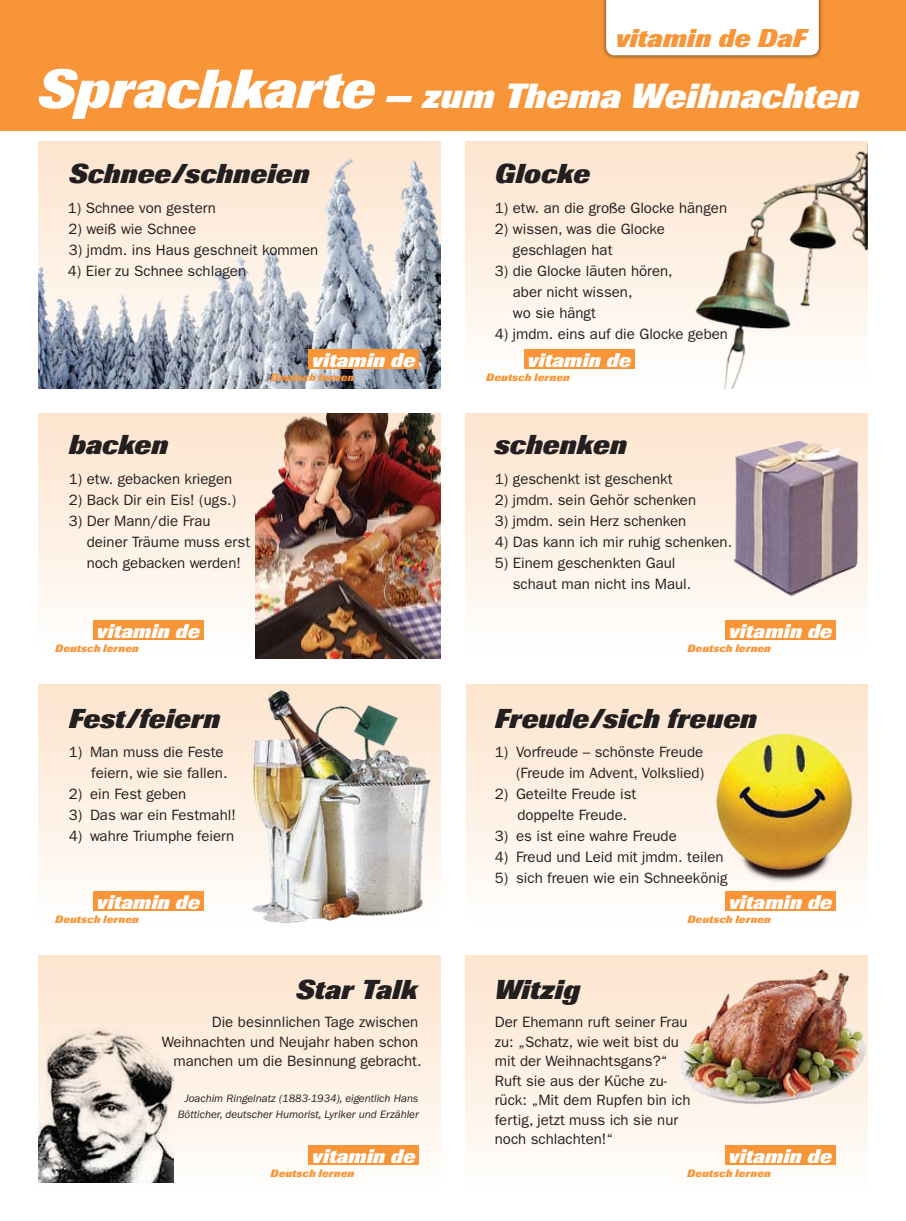
<style>
.page{position:relative;width:906px;height:1221px;background:#fff}
.page>*{position:absolute;margin:0;border:0;box-sizing:border-box;transform-origin:0 0}
.t1{font:italic 800 34.5px "Imago";color:#fff}
.t2{font:italic 800 27px "Imago";color:#231f20}
.t3{font:italic 800 25.5px "Imago";letter-spacing:.005em;color:#f79538}
.t4{font:italic 800 19.5px "Imago";letter-spacing:.005em;color:#fff}
.t5{font:15px/21px "Franklin Gothic";color:#231f20}
.t6{font:italic 11.1px/15.8px "Franklin Gothic";color:#231f20;text-align:center}
.t7{font:italic 800 10.5px "Imago";letter-spacing:.02em;color:#f79538}
.s1{font-size:54px}
</style>
<div class="page">
<img style="left:38px;top:143px;width:402px;height:245px">
<div style="left:466px;top:142px;width:401px;height:238px;background:linear-gradient(to bottom,#fde4cd,#fefdfb)"></div>
<div style="left:38px;top:413px;width:402px;height:238px;background:linear-gradient(to bottom,#fde5ce,#fefcf9)"></div>
<div style="left:466px;top:413px;width:401px;height:238px;background:linear-gradient(to bottom,#fde4ce,#fefdfa)"></div>
<div style="left:38px;top:684px;width:402px;height:238px;background:linear-gradient(to bottom,#fde5cf,#fefcf9)"></div>
<div style="left:466px;top:684px;width:401px;height:238px;background:linear-gradient(to bottom,#fde4ce,#fefdfa)"></div>
<div style="left:38px;top:955px;width:402px;height:238px;background:linear-gradient(to bottom,#fde4cd,#fefdfc)"></div>
<div style="left:466px;top:955px;width:401px;height:238px;background:linear-gradient(to bottom,#fde4cd,#fefdfc)"></div>
<div style="left:0;top:0;width:906px;height:130px;background:#f79538"></div>
<div style="left:600px;top:0;width:224px;height:61px;background:#231f20;opacity:.7"></div>
<div style="left:606px;top:0;width:213px;height:55px;background:#fff"></div>
<div style="left:308px;top:350px;width:111px;height:19px;background:#f79538"></div>
<div style="left:524px;top:350px;width:110px;height:19px;background:#f79538"></div>
<div style="left:93px;top:620px;width:111px;height:19px;background:#f79538"></div>
<div style="left:725px;top:620px;width:111px;height:19px;background:#f79538"></div>
<div style="left:308px;top:1145px;width:111px;height:19px;background:#f79538"></div>
<div style="left:93px;top:891px;width:111px;height:19px;background:#f79538"></div>
<div style="left:725px;top:891px;width:111px;height:19px;background:#f79538"></div>
<div style="left:725px;top:1145px;width:110px;height:19px;background:#f79538"></div>
<img style="left:679px;top:143px;width:188px;height:245px">
<img style="left:255px;top:414px;width:185px;height:244px">
<img style="left:693px;top:437px;width:175px;height:159px">
<img style="left:229px;top:684px;width:212px;height:239px">
<img style="left:643px;top:695px;width:225px;height:212px">
<img style="left:38px;top:1028px;width:135px;height:154px">
<img style="left:671px;top:962px;width:197px;height:150px">
<h3 class="t3" style="left:615px;top:23px;width:192px">vitamin de DaF</h3>
<h1 class="t1" style="left:38px;top:76px;width:822px"><span class="s1">Sprachkarte</span> — zum Thema Weihnachten</h1>
<h2 class="t2" style="left:69px;top:158px;width:242px">Schnee/schneien</h2>
<p class="t5" style="left:68px;top:197px;width:150px">1) Schnee von gestern</p>
<p class="t5" style="left:69px;top:218px;width:129px">2) weiß wie Schnee</p>
<p class="t5" style="left:69px;top:239px;width:251px">3) jmdm. ins Haus geschneit kommen</p>
<p class="t5" style="left:68px;top:260px;width:180px">4) Eier zu Schnee schlagen</p>
<h3 class="t4" style="left:312px;top:349px;width:105px">vitamin de</h3>
<p class="t7" style="left:271px;top:371px;width:85px">Deutsch lernen</p>
<h2 class="t2" style="left:69px;top:429px;width:101px">backen</h2>
<p class="t5" style="left:69px;top:468px;width:165px">1) etw. gebacken kriegen</p>
<p class="t5" style="left:69px;top:489px;width:169px">2) Back Dir ein Eis! (ugs.)</p>
<p class="t5" style="left:87px;top:510px;width:165px;text-indent:-18px">3) Der Mann/die Frau deiner Träume muss erst noch gebacken werden!</p>
<h3 class="t4" style="left:97px;top:619px;width:105px">vitamin de</h3>
<p class="t7" style="left:55px;top:641px;width:85px">Deutsch lernen</p>
<h2 class="t2" style="left:69px;top:702px;width:153px">Fest/feiern</h2>
<p class="t5" style="left:69px;top:741px;width:160px;text-align:right">1) Man muss die Feste feiern, wie sie fallen.</p>
<p class="t5" style="left:69px;top:783px;width:119px">2) ein Fest geben</p>
<p class="t5" style="left:69px;top:804px;width:169px">3) Das war ein Festmahl!</p>
<p class="t5" style="left:69px;top:825px;width:167px">4) wahre Triumphe feiern</p>
<h3 class="t4" style="left:97px;top:890px;width:105px">vitamin de</h3>
<p class="t7" style="left:55px;top:913px;width:85px">Deutsch lernen</p>
<h2 class="t2" style="left:296px;top:974px;width:123px">Star Talk</h2>
<p class="t5" style="left:162px;top:1012px;width:261px;line-height:19.5px;text-align:right">Die besinnlichen Tage zwischen<br>Weihnachten und Neujahr haben schon manchen um die Besinnung gebracht.</p>
<p class="t6" style="left:178px;top:1090px;width:242px">Joachim Ringelnatz (1883-1934), eigentlich Hans<br>Bötticher, deutscher Humorist, Lyriker und Erzähler</p>
<h3 class="t4" style="left:312px;top:1144px;width:105px">vitamin de</h3>
<p class="t7" style="left:271px;top:1166px;width:85px">Deutsch lernen</p>
<h2 class="t2" style="left:495px;top:158px;width:97px">Glocke</h2>
<p class="t5" style="left:495px;top:197px;width:234px">1) etw. an die große Glocke hängen</p>
<p class="t5" style="left:513px;top:218px;width:153px;text-indent:-18px">2) wissen, was die Glocke geschlagen hat</p>
<p class="t5" style="left:513px;top:260px;width:161px;text-indent:-18px">3) die Glocke läuten hören, aber nicht wissen,<br>wo sie hängt</p>
<p class="t5" style="left:495px;top:323px;width:235px">4) jmdm. eins auf die Glocke geben</p>
<h3 class="t4" style="left:527px;top:349px;width:105px">vitamin de</h3>
<p class="t7" style="left:486px;top:371px;width:85px">Deutsch lernen</p>
<h2 class="t2" style="left:495px;top:429px;width:133px">schenken</h2>
<p class="t5" style="left:495px;top:468px;width:179px">1) geschenkt ist geschenkt</p>
<p class="t5" style="left:495px;top:489px;width:203px">2) jmdm. sein Gehör schenken</p>
<p class="t5" style="left:495px;top:510px;width:193px">3) jmdm. sein Herz schenken</p>
<p class="t5" style="left:495px;top:531px;width:239px">4) Das kann ich mir ruhig schenken.</p>
<p class="t5" style="left:513px;top:552px;width:180px;text-indent:-18px">5) Einem geschenkten Gaul schaut man nicht ins Maul.</p>
<h3 class="t4" style="left:728px;top:619px;width:105px">vitamin de</h3>
<p class="t7" style="left:687px;top:641px;width:85px">Deutsch lernen</p>
<h2 class="t2" style="left:495px;top:702px;width:263px">Freude/sich freuen</h2>
<p class="t5" style="left:495px;top:741px;width:211px;text-align:right">1) Vorfreude – schönste Freude (Freude im Advent, Volkslied)</p>
<p class="t5" style="left:517px;top:783px;width:120px;text-indent:-22px">2) Geteilte Freude ist doppelte Freude.</p>
<p class="t5" style="left:495px;top:825px;width:183px">3) es ist eine wahre Freude</p>
<p class="t5" style="left:495px;top:846px;width:230px">4) Freud und Leid mit jmdm. teilen</p>
<p class="t5" style="left:495px;top:867px;width:234px">5) sich freuen wie ein Schneekönig</p>
<h3 class="t4" style="left:728px;top:890px;width:105px">vitamin de</h3>
<p class="t7" style="left:687px;top:913px;width:85px">Deutsch lernen</p>
<h2 class="t2" style="left:495px;top:974px;width:87px">Witzig</h2>
<p class="t5" style="left:495px;top:1012px;width:197px;line-height:19.5px">Der Ehemann ruft seiner Frau zu: „Schatz, wie weit bist du mit der Weihnachtsgans?“<br>Ruft sie aus der Küche zu&shy;rück: „Mit dem Rupfen bin ich fertig, jetzt muss ich sie nur noch schlachten!“</p>
<h3 class="t4" style="left:728px;top:1144px;width:105px">vitamin de</h3>
<p class="t7" style="left:687px;top:1166px;width:85px">Deutsch lernen</p>
</div>
